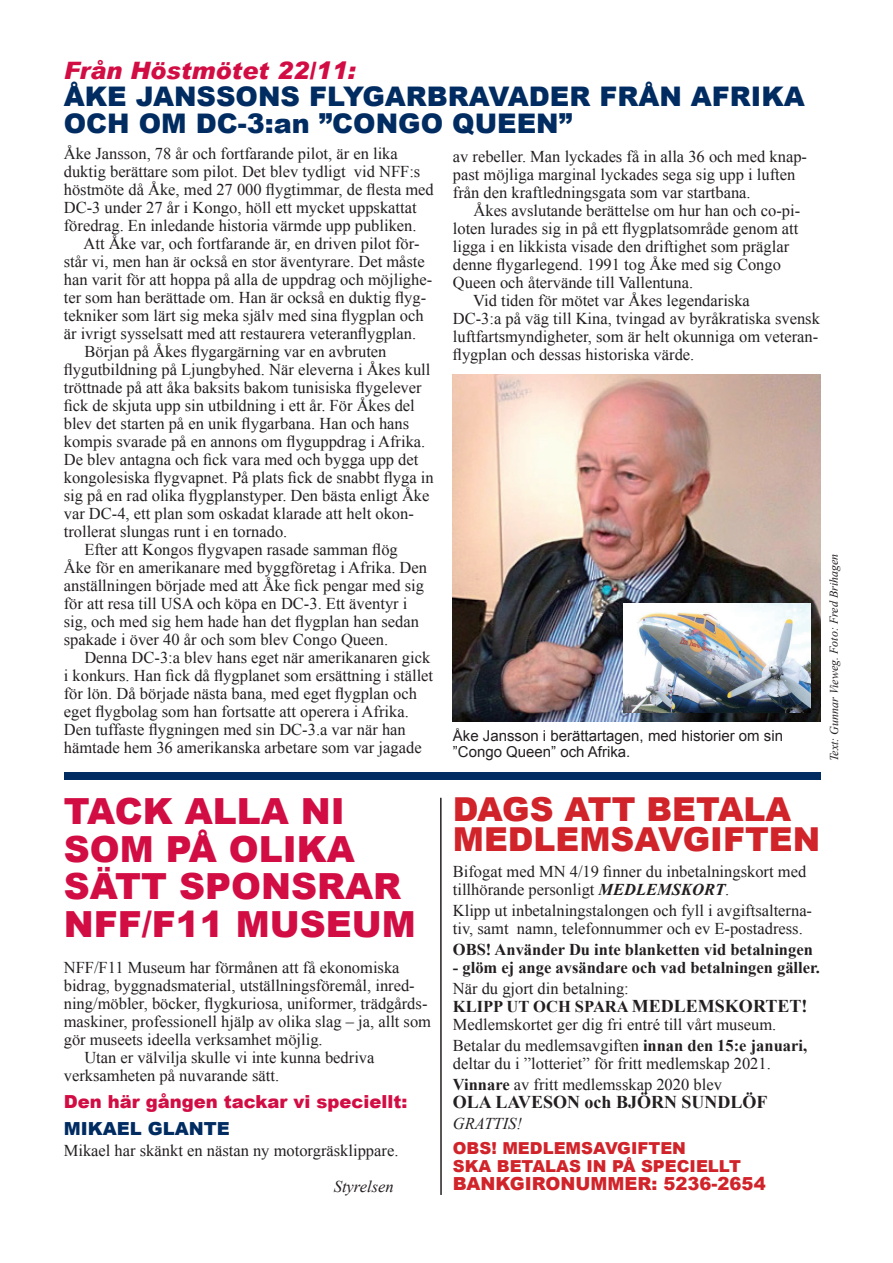
<style>
.page{position:relative;width:893px;height:1263px;background:#fff}
.page>*{position:absolute;margin:0;border:0;box-sizing:border-box;transform-origin:0 0}
.t1{font:900 36px/37.5px "Arial";color:#d20d44}
.t2{font:900 33px/30px "Arial";color:#d1232a}
.t3{font:900 27px/27px "Arial";color:#002c62}
.t4{font:italic 900 24px "Arial";color:#d20d44}
.t5{font:700 18px "Times New Roman";color:#231f20}
.t6{font:900 18px "Arial";color:#d20d44}
.t7{font:900 18px "Arial";color:#d1232a}
.t8{font:900 18px "Arial";color:#002c62}
.t9{font:16.5px/18px "Times New Roman";color:#231f20}
.t10{font:700 16.5px "Times New Roman";color:#231f20}
.t11{font:900 16.5px/18px "Arial";color:#d1232a}
.t12{font:italic 16.5px "Times New Roman";color:#231f20}
.t13{font:15px/16.5px "Arial";color:#231f20}
.t14{font:italic 12px "Times New Roman";color:#231f20}
.s1{font-weight:700;font-style:italic}
.s2{font-weight:700}
</style>
<div class="page">
<img style="left:453px;top:374px;width:368px;height:347px">
<img style="left:624px;top:603px;width:187px;height:109px">
<div style="left:64px;top:773px;width:757px;height:7px;background:#002c62"></div>
<hr style="left:440px;top:798px;width:2px;height:397px;background:#231f20">
<h3 class="t4" style="left:64px;top:56px;width:293px">Från Höstmötet 22/11:</h3>
<h3 class="t3" style="left:64px;top:82px;width:743px">ÅKE JANSSONS FLYGARBRAVADER FRÅN AFRIKA<br>OCH OM DC-3:an ”CONGO QUEEN”</h3>
<p class="t9" style="left:64px;top:144px;width:372px">Åke Jansson, 78 år och fortfarande pilot, är en lika duktig berättare som pilot. Det blev tydligt vid NFF:s höstmöte då Åke, med 27 000 flygtimmar, de flesta med DC-3 under 27 år i Kongo, höll ett mycket uppskattat föredrag. En inledande historia värmde upp publiken.</p>
<p class="t9" style="left:83px;top:234px;width:337px">Att Åke var, och fortfarande är, en driven pilot för-</p>
<p class="t9" style="left:64px;top:252px;width:363px">står vi, men han är också en stor äventyrare. Det måste</p>
<p class="t9" style="left:64px;top:270px;width:370px">han varit för att hoppa på alla de uppdrag och möjlighe-</p>
<p class="t9" style="left:64px;top:288px;width:364px">ter som han berättade om. Han är också en duktig flyg-</p>
<p class="t9" style="left:64px;top:306px;width:361px">tekniker som lärt sig meka själv med sina flygplan och</p>
<p class="t9" style="left:64px;top:324px;width:354px">är ivrigt sysselsatt med att restaurera veteranflygplan.</p>
<p class="t9" style="left:84px;top:342px;width:304px">Början på Åkes flygargärning var en avbruten</p>
<p class="t9" style="left:64px;top:360px;width:368px">flygutbildning på Ljungbyhed. När eleverna i Åkes kull</p>
<p class="t9" style="left:64px;top:378px;width:359px">tröttnade på att åka baksits bakom tunisiska flygelever</p>
<p class="t9" style="left:64px;top:396px;width:353px">fick de skjuta upp sin utbildning i ett år. För Åkes del</p>
<p class="t9" style="left:64px;top:414px;width:347px">blev det starten på en unik flygarbana. Han och hans</p>
<p class="t9" style="left:64px;top:432px;width:363px">kompis svarade på en annons om flyguppdrag i Afrika.</p>
<p class="t9" style="left:64px;top:450px;width:356px">De blev antagna och fick vara med och bygga upp det</p>
<p class="t9" style="left:64px;top:468px;width:371px">kongolesiska flygvapnet. På plats fick de snabbt flyga in</p>
<p class="t9" style="left:64px;top:486px;width:367px">sig på en rad olika flygplanstyper. Den bästa enligt Åke</p>
<p class="t9" style="left:64px;top:504px;width:352px">var DC-4, ett plan som oskadat klarade att helt okon-</p>
<p class="t9" style="left:64px;top:522px;width:225px">trollerat slungas runt i en tornado.</p>
<p class="t9" style="left:84px;top:540px;width:315px">Efter att Kongos flygvapen rasade samman flög</p>
<p class="t9" style="left:64px;top:558px;width:365px">Åke för en amerikanare med byggföretag i Afrika. Den</p>
<p class="t9" style="left:64px;top:576px;width:362px">anställningen började med att Åke fick pengar med sig</p>
<p class="t9" style="left:64px;top:594px;width:345px">för att resa till USA och köpa en DC-3. Ett äventyr i</p>
<p class="t9" style="left:64px;top:612px;width:357px">sig, och med sig hem hade han det flygplan han sedan</p>
<p class="t9" style="left:64px;top:630px;width:326px">spakade i över 40 år och som blev Congo Queen.</p>
<p class="t9" style="left:84px;top:648px;width:347px">Denna DC-3:a blev hans eget när amerikanaren gick</p>
<p class="t9" style="left:64px;top:666px;width:371px">i konkurs. Han fick då flygplanet som ersättning i stället</p>
<p class="t9" style="left:64px;top:684px;width:355px">för lön. Då började nästa bana, med eget flygplan och</p>
<p class="t9" style="left:64px;top:702px;width:347px">eget flygbolag som han fortsatte att operera i Afrika.</p>
<p class="t9" style="left:64px;top:720px;width:344px">Den tuffaste flygningen med sin DC-3.a var när han</p>
<p class="t9" style="left:64px;top:738px;width:359px">hämtade hem 36 amerikanska arbetare som var jagade</p>
<p class="t9" style="left:453px;top:147px;width:356px">av rebeller. Man lyckades få in alla 36 och med knap&shy;past möjliga marginal lyckades sega sig upp i luften från den kraftledningsgata som var startbana.</p>
<p class="t9" style="left:473px;top:201px;width:328px">Åkes avslutande berättelse om hur han och co-pi-</p>
<p class="t9" style="left:453px;top:219px;width:347px">loten lurades sig in på ett flygplatsområde genom att</p>
<p class="t9" style="left:453px;top:237px;width:338px">ligga i en likkista visade den driftighet som präglar</p>
<p class="t9" style="left:453px;top:255px;width:330px">denne flygarlegend. 1991 tog Åke med sig Congo</p>
<p class="t9" style="left:453px;top:273px;width:242px">Queen och återvände till Vallentuna.</p>
<p class="t9" style="left:473px;top:291px;width:278px">Vid tiden för mötet var Åkes legendariska</p>
<p class="t9" style="left:453px;top:309px;width:369px">DC-3:a på väg till Kina, tvingad av byråkratiska svensk</p>
<p class="t9" style="left:453px;top:327px;width:367px">luftfartsmyndigheter, som är helt okunniga om veteran-</p>
<p class="t9" style="left:453px;top:345px;width:243px">flygplan och dessas historiska värde.</p>
<p class="t13" style="left:453px;top:727px;width:332px">Åke Jansson i berättartagen, med historier om sin ”Congo Queen” och Afrika.</p>
<p class="t14" style="left:826px;top:761px;width:209px;rotate:-90deg">Text: Gunnar Vieweg. Foto: Fred Brihagen</p>
<h1 class="t1" style="left:64px;top:791px;width:353px">TACK ALLA NI<br>SOM PÅ OLIKA<br>SÄTT SPONSRAR<br>NFF/F11 MUSEUM</h1>
<p class="t9" style="left:64px;top:958px;width:337px">NFF/F11 Museum har förmånen att få ekonomiska</p>
<p class="t9" style="left:64px;top:976px;width:352px">bidrag, byggnadsmaterial, utställningsföremål, inred-</p>
<p class="t9" style="left:64px;top:994px;width:365px">ning/möbler, böcker, flygkuriosa, uniformer, trädgårds-</p>
<p class="t9" style="left:64px;top:1012px;width:369px">maskiner, professionell hjälp av olika slag – ja, allt som</p>
<p class="t9" style="left:64px;top:1030px;width:260px">gör museets ideella verksamhet möjlig.</p>
<p class="t9" style="left:84px;top:1048px;width:292px">Utan er välvilja skulle vi inte kunna bedriva</p>
<p class="t9" style="left:64px;top:1066px;width:217px">verksamheten på nuvarande sätt.</p>
<p class="t6" style="left:64px;top:1088px;width:345px">Den här gången tackar vi speciellt:</p>
<p class="t8" style="left:64px;top:1115px;width:167px">MIKAEL GLANTE</p>
<p class="t9" style="left:64px;top:1141px;width:336px">Mikael har skänkt en nästan ny motorgräsklippare.</p>
<p class="t12" style="left:334px;top:1175px;width:61px">Styrelsen</p>
<h2 class="t2" style="left:453px;top:793px;width:369px">DAGS ATT BETALA<br>MEDLEMSAVGIFTEN</h2>
<p class="t9" style="left:453px;top:862px;width:355px">Bifogat med MN 4/19 finner du inbetalningskort med tillhörande personligt <span class="s1">MEDLEMSKORT</span>.</p>
<p class="t9" style="left:453px;top:901px;width:361px">Klipp ut inbetalningstalongen och fyll i avgiftsalterna&shy;tiv, samt namn, telefonnummer och ev E-postadress.</p>
<p class="t10" style="left:453px;top:938px;width:362px">OBS! Använder Du inte blanketten vid betalningen</p>
<p class="t10" style="left:453px;top:956px;width:369px">- glöm ej ange avsändare och vad betalningen gäller.</p>
<p class="t9" style="left:453px;top:979px;width:177px">När du gjort din betalning:</p>
<p class="t10" style="left:453px;top:995px;width:134px">Klipp ut och SPARA</p>
<p class="t5" style="left:632px;top:993px;width:177px">MEDLEMSKORTET!</p>
<p class="t9" style="left:453px;top:1013px;width:356px;line-height:21px">Medlemskortet ger dig fri entré till vårt museum.<br>Betalar du medlemsavgiften <span class="s2">innan den 15:e januari,</span></p>
<p class="t9" style="left:453px;top:1052px;width:320px;line-height:21px">deltar du i ”lotteriet” för fritt medlemskap 2021.<br><span class="s2">Vinnare</span> av fritt medlemsskap 2020 blev</p>
<p class="t5" style="left:453px;top:1089px;width:242px">OLA LAVESON och BJÖRN SUNDL</p>
<p class="t5" style="left:743px;top:1089px;width:27px">ÖF</p>
<p class="t12" style="left:453px;top:1112px;width:71px">GRATTIS!</p>
<p class="t11" style="left:453px;top:1138px;width:290px">OBS! MEDLEMSAVGIFTEN<br>SKA BETALAS IN PÅ SPECIELLT</p>
<p class="t7" style="left:453px;top:1170px;width:314px">BANKGIRONUMMER: 5236-2654</p>
</div>
